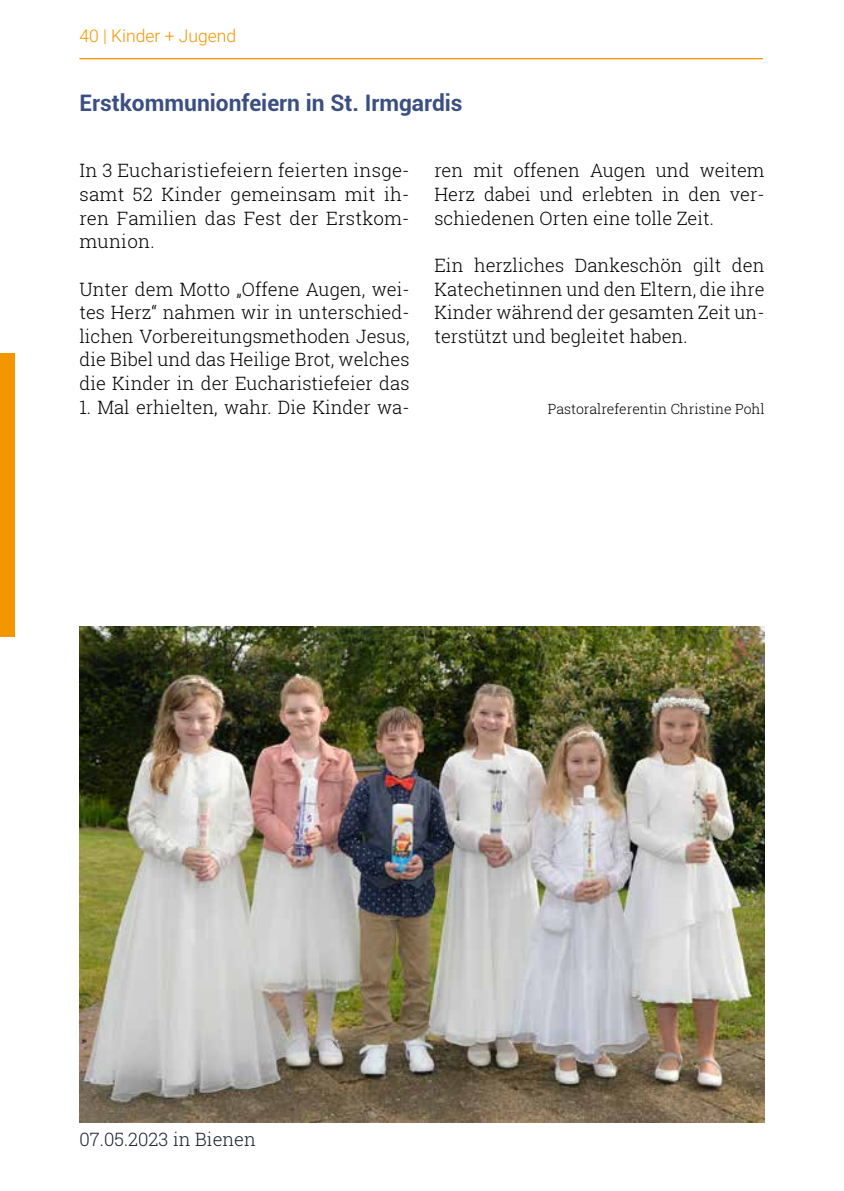
<style>
.page{position:relative;width:844px;height:1191px;background:#fff}
.page>*{position:absolute;margin:0;border:0;box-sizing:border-box;transform-origin:0 0}
.t1{font:700 22.75px "Roboto";color:#3b4f82}
.t2{font:300 18.38px/23.6px "Roboto Slab";color:#000;text-align:justify}
.t3{font:300 18.38px "Roboto Slab";color:#191e2e}
.t4{font:300 17.5px "Roboto";color:#f49600}
.t5{font:300 14px "Roboto Slab";color:#000}
</style>
<div class="page">
<hr style="left:79px;top:58px;width:683px;height:1px;background:#f49600">
<div style="left:0;top:353px;width:15px;height:284px;background:#f49600"></div>
<img style="left:79px;top:626px;width:685px;height:496px">
<p class="t4" style="left:79px;top:24px;width:158px">40 | Kinder + Jugend</p>
<p class="t1" style="left:79px;top:87px;width:384px">Erstkommunionfeiern in St. Irmgardis</p>
<p class="t2" style="left:79px;top:158px;width:331px">In 3 Eucharistiefeiern feierten insge&shy;samt 52 Kinder gemeinsam mit ih&shy;ren Familien das Fest der Erstkom&shy;munion.</p>
<p class="t2" style="left:79px;top:277px;width:331px">Unter dem Motto „Offene Augen, wei&shy;tes Herz“ nahmen wir in unterschied&shy;lichen Vorbereitungsmethoden Jesus, die Bibel und das Heilige Brot, welches die Kinder in der Eucharistiefeier das</p>
<p class="t2" style="left:79px;top:395px;width:331px">1. Mal erhielten, wahr. Die Kinder wa-</p>
<p class="t2" style="left:434px;top:158px;width:331px">ren mit offenen Augen und weitem Herz dabei und erlebten in den ver&shy;schiedenen Orten eine tolle Zeit.</p>
<p class="t2" style="left:434px;top:253px;width:331px">Ein herzliches Dankeschön gilt den Katechetinnen und den Eltern, die ihre Kinder während der gesamten Zeit un&shy;terstützt und begleitet haben.</p>
<p class="t5" style="left:547px;top:399px;width:218px">Pastoralreferentin Christine Pohl</p>
<p class="t3" style="left:79px;top:1127px;width:178px">07.05.2023 in Bienen</p>
</div>
